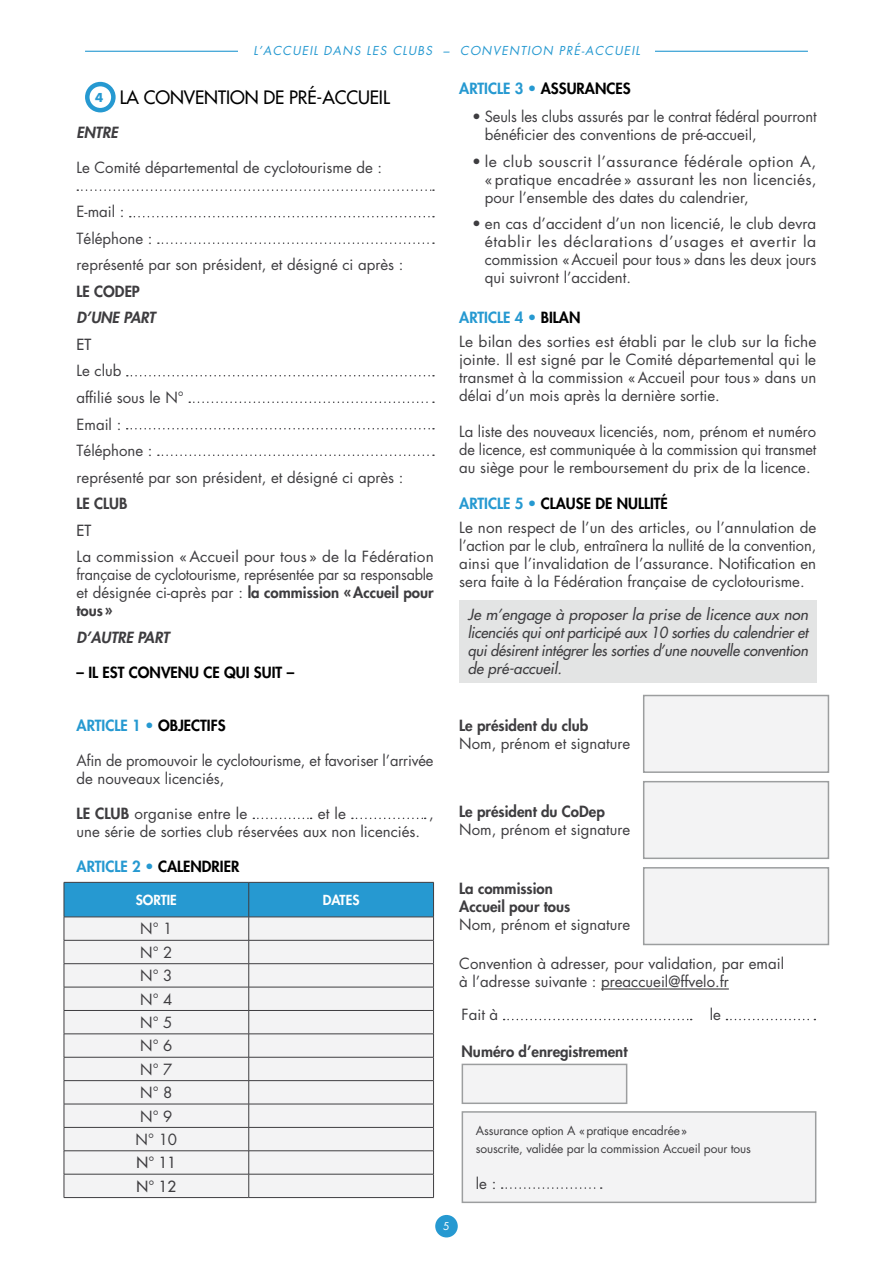
<style>
.page{position:relative;width:893px;height:1263px;background:#fff}
.page>*{position:absolute;margin:0;border:0;box-sizing:border-box;transform-origin:0 0}
.texte-courant{font:18px "Futura";letter-spacing:-.005em;color:#000}
.texte-courant-2{font:15px/18px "Futura";color:#3e3d40;text-align:justify}
.texte-courant-3{font:italic 15px/18px "Futura";letter-spacing:-.01em;color:#3e3d40;text-align:justify}
.texte-courant-4{font:800 15px "Futura";color:#3e3d40}
.texte-courant-5{font:800 15px "Futura";color:#000}
.texte-courant-6{font:800 15px "Futura";color:#2699d1}
.texte-courant-7{font:italic 800 15px "Futura";color:#3e3d40}
.texte-courant-8{font:15px "Futura";color:#3e3d40}
.texte-courant-9{font:800 13.5px "Futura";color:#fff}
.texte-courant-10{font:12px "Futura";letter-spacing:-.01em;color:#3e3d40}
.t1{font:italic 12px "Futura";letter-spacing:.1em;color:#2699d1}
.t2{font:700 12px "Futura";color:#2699d1}
.t3{font:10.5px "Futura";color:#fff}
.s1{font-weight:800}
.s2{color:#2699d1}
.s3{color:#000}
</style>
<div class="page">
<hr style="left:85px;top:51px;width:723px;height:1px;background:#2699d1">
<div style="left:435px;top:1215px;width:23px;height:22px;background:#2699d1;border-radius:50%"></div>
<div style="left:238px;top:45px;width:417px;height:13px;background:#fff"></div>
<svg style="left:77px;top:189px;width:357px;height:2px"></svg>
<svg style="left:130px;top:216px;width:304px;height:1px"></svg>
<svg style="left:158px;top:242px;width:276px;height:2px"></svg>
<svg style="left:127px;top:375px;width:307px;height:1px"></svg>
<svg style="left:189px;top:401px;width:245px;height:2px"></svg>
<svg style="left:127px;top:428px;width:307px;height:1px"></svg>
<svg style="left:158px;top:454px;width:276px;height:2px"></svg>
<svg style="left:253px;top:818px;width:59px;height:1px"></svg>
<svg style="left:352px;top:818px;width:74px;height:1px"></svg>
<div style="left:85px;top:82px;width:31px;height:30px;border:4px solid #2699d1;border-radius:50%"></div>
<svg style="left:64px;top:882px;width:370px;height:315px"></svg>
<hr style="left:64px;top:1197px;width:185px;height:1px;background:#3e3d40">
<hr style="left:249px;top:1197px;width:185px;height:1px;background:#3e3d40">
<div style="left:459px;top:600px;width:357px;height:83px;background:#e3e4e4"></div>
<svg style="left:504px;top:1019px;width:188px;height:1px"></svg>
<svg style="left:726px;top:1019px;width:89px;height:1px"></svg>
<div style="left:462px;top:1112px;width:354px;height:90px;background:#f3f3f4"></div>
<svg style="left:502px;top:1187px;width:100px;height:2px"></svg>
<div style="left:462px;top:1111px;width:354px;height:92px;border:2px solid #9c9e9f"></div>
<hr style="left:601px;top:988px;width:128px;height:1px;background:#3e3d40">
<div style="left:462px;top:1064px;width:165px;height:40px;background:#f3f3f4;border:2px solid #9c9e9f"></div>
<div style="left:643px;top:695px;width:186px;height:78px;background:#f3f3f4;border:2px solid #9c9e9f"></div>
<div style="left:643px;top:781px;width:186px;height:78px;background:#f3f3f4;border:2px solid #9c9e9f"></div>
<div style="left:643px;top:867px;width:186px;height:78px;background:#f3f3f4;border:2px solid #9c9e9f"></div>
<p class="t1" style="left:253px;top:42px;width:388px">L’ACCUEIL DANS LES CLUBS – CONVENTION PRÉ-ACCUEIL</p>
<p class="t2" style="left:95px;top:89px;width:10px">4</p>
<p class="texte-courant" style="left:120px;top:86px;width:271px">LA CONVENTION DE PRÉ-ACCUEIL</p>
<p class="texte-courant-7" style="left:77px;top:122px;width:43px">ENTRE</p>
<p class="texte-courant-2" style="left:77px;top:158px;width:307px">Le Comité départemental de cyclotourisme de :</p>
<p class="texte-courant-2" style="left:77px;top:203px;width:49px">E-mail :</p>
<p class="texte-courant-2" style="left:77px;top:229px;width:77px">Téléphone :</p>
<p class="texte-courant-2" style="left:77px;top:256px;width:328px">représenté par son président, et désigné ci après :</p>
<p class="texte-courant-4" style="left:77px;top:281px;width:65px">LE CODEP</p>
<p class="texte-courant-7" style="left:77px;top:308px;width:80px">D’UNE PART</p>
<p class="texte-courant-8" style="left:77px;top:335px;width:16px">ET</p>
<p class="texte-courant-2" style="left:77px;top:362px;width:46px">Le club</p>
<p class="texte-courant-2" style="left:77px;top:388px;width:109px">affilié sous le N°</p>
<p class="texte-courant-2" style="left:77px;top:415px;width:46px">Email :</p>
<p class="texte-courant-2" style="left:77px;top:441px;width:77px">Téléphone :</p>
<p class="texte-courant-2" style="left:77px;top:468px;width:328px">représenté par son président, et désigné ci après :</p>
<p class="texte-courant-4" style="left:77px;top:493px;width:52px">LE CLUB</p>
<p class="texte-courant-8" style="left:77px;top:520px;width:16px">ET</p>
<p class="texte-courant-2" style="left:77px;top:547px;width:359px">La commission «Accueil pour tous » de la Fédération française de cyclotourisme, représentée par sa responsable et désignée ci-après par : <span class="s1">la commission «Accueil pour tous»</span></p>
<p class="texte-courant-7" style="left:77px;top:627px;width:94px">D’AUTRE PART</p>
<p class="texte-courant-5" style="left:77px;top:662px;width:219px">– IL EST CONVENU CE QUI SUIT –</p>
<p class="texte-courant-5" style="left:459px;top:78px;width:173px"><span class="s2">ARTICLE 3 •</span> ASSURANCES</p>
<p class="texte-courant-2" style="left:485px;top:107px;width:333px;text-indent:-13px">• Seuls les clubs assurés par le contrat fédéral pourront bénéficier des conventions de pré-accueil,</p>
<p class="texte-courant-2" style="left:485px;top:152px;width:333px;text-indent:-13px">• le club souscrit l’assurance fédérale option A, « pratique encadrée » assurant les non licenciés, pour l’ensemble des dates du calendrier,</p>
<p class="texte-courant-2" style="left:485px;top:214px;width:333px;text-indent:-13px">• en cas d’accident d’un non licencié, le club devra établir les déclarations d’usages et avertir la commission «Accueil pour tous» dans les deux jours qui suivront l’accident.</p>
<p class="texte-courant-6" style="left:459px;top:308px;width:123px">ARTICLE 4 • <span class="s3">BILAN</span></p>
<p class="texte-courant-2" style="left:459px;top:333px;width:359px">Le bilan des sorties est établi par le club sur la fiche jointe. Il est signé par le Comité départemental qui le transmet à la commission «Accueil pour tous » dans un délai d’un mois après la dernière sortie.</p>
<p class="texte-courant-2" style="left:459px;top:423px;width:358px">La liste des nouveaux licenciés, nom, prénom et numéro de licence, est communiquée à la commission qui transmet au siège pour le remboursement du prix de la licence.</p>
<p class="texte-courant-5" style="left:459px;top:494px;width:210px"><span class="s2">ARTICLE 5 •</span> CLAUSE DE NULLITÉ</p>
<p class="texte-courant-2" style="left:459px;top:519px;width:359px">Le non respect de l’un des articles, ou l’annulation de l’action par le club, entraînera la nullité de la convention, ainsi que l’invalidation de l’assurance. Notification en sera faite à la Fédération française de cyclotourisme.</p>
<p class="texte-courant-3" style="left:468px;top:605px;width:342px">Je m’engage à proposer la prise de licence aux non licenciés qui ont participé aux 10 sorties du calendrier et qui désirent intégrer les sorties d’une nouvelle convention de pré-accueil.</p>
<p class="texte-courant-6" style="left:77px;top:715px;width:151px">ARTICLE 1 • <span class="s3">OBJECTIFS</span></p>
<p class="texte-courant-2" style="left:77px;top:751px;width:359px">Afin de promouvoir le cyclotourisme, et favoriser l’arrivée de nouveaux licenciés,</p>
<p class="texte-courant-2" style="left:77px;top:804px;width:172px"><span class="s1">LE CLUB</span> organise entre le</p>
<p class="texte-courant-2" style="left:318px;top:804px;width:30px">et le</p>
<p class="texte-courant-2" style="left:429px;top:804px;width:6px">,</p>
<p class="texte-courant-2" style="left:77px;top:822px;width:345px">une série de sorties club réservées aux non licenciés.</p>
<p class="texte-courant-5" style="left:77px;top:856px;width:164px"><span class="s2">ARTICLE 2 •</span> CALENDRIER</p>
<p class="texte-courant-9" style="left:136px;top:891px;width:43px">SORTIE</p>
<p class="texte-courant-9" style="left:323px;top:891px;width:38px">DATES</p>
<p class="texte-courant-2" style="left:140px;top:920px;width:34px">N° 1</p>
<p class="texte-courant-2" style="left:140px;top:943px;width:34px">N° 2</p>
<p class="texte-courant-2" style="left:140px;top:966px;width:34px">N° 3</p>
<p class="texte-courant-2" style="left:140px;top:990px;width:34px">N° 4</p>
<p class="texte-courant-2" style="left:140px;top:1013px;width:34px">N° 5</p>
<p class="texte-courant-2" style="left:140px;top:1037px;width:34px">N° 6</p>
<p class="texte-courant-2" style="left:140px;top:1060px;width:34px">N° 7</p>
<p class="texte-courant-2" style="left:140px;top:1083px;width:34px">N° 8</p>
<p class="texte-courant-2" style="left:140px;top:1107px;width:34px">N° 9</p>
<p class="texte-courant-2" style="left:136px;top:1130px;width:43px">N° 10</p>
<p class="texte-courant-8" style="left:137px;top:1153px;width:41px">N° 11</p>
<p class="texte-courant-8" style="left:137px;top:1176px;width:41px">N° 12</p>
<p class="texte-courant-4" style="left:459px;top:715px;width:131px">Le président du club</p>
<p class="texte-courant-2" style="left:459px;top:734px;width:172px">Nom, prénom et signature</p>
<p class="texte-courant-4" style="left:459px;top:801px;width:147px">Le président du CoDep</p>
<p class="texte-courant-2" style="left:459px;top:820px;width:172px">Nom, prénom et signature</p>
<p class="texte-courant-4" style="left:459px;top:878px;width:95px">La commission</p>
<p class="texte-courant-4" style="left:459px;top:896px;width:113px">Accueil pour tous</p>
<p class="texte-courant-2" style="left:459px;top:915px;width:172px">Nom, prénom et signature</p>
<p class="texte-courant-2" style="left:459px;top:954px;width:326px">Convention à adresser, pour validation, par email à l’adresse suivante : preaccueil@ffvelo.fr</p>
<p class="texte-courant-2" style="left:462px;top:1005px;width:38px">Fait à</p>
<p class="texte-courant-2" style="left:710px;top:1005px;width:13px">le</p>
<p class="texte-courant-4" style="left:462px;top:1041px;width:167px">Numéro d’enregistrement</p>
<p class="texte-courant-10" style="left:476px;top:1122px;width:213px">Assurance option A «pratique encadrée»</p>
<p class="texte-courant-10" style="left:476px;top:1140px;width:277px">souscrite, validée par la commission Accueil pour tous</p>
<p class="texte-courant-2" style="left:476px;top:1174px;width:22px">le :</p>
<p class="t3" style="left:443px;top:1219px;width:8px">5</p>
</div>
